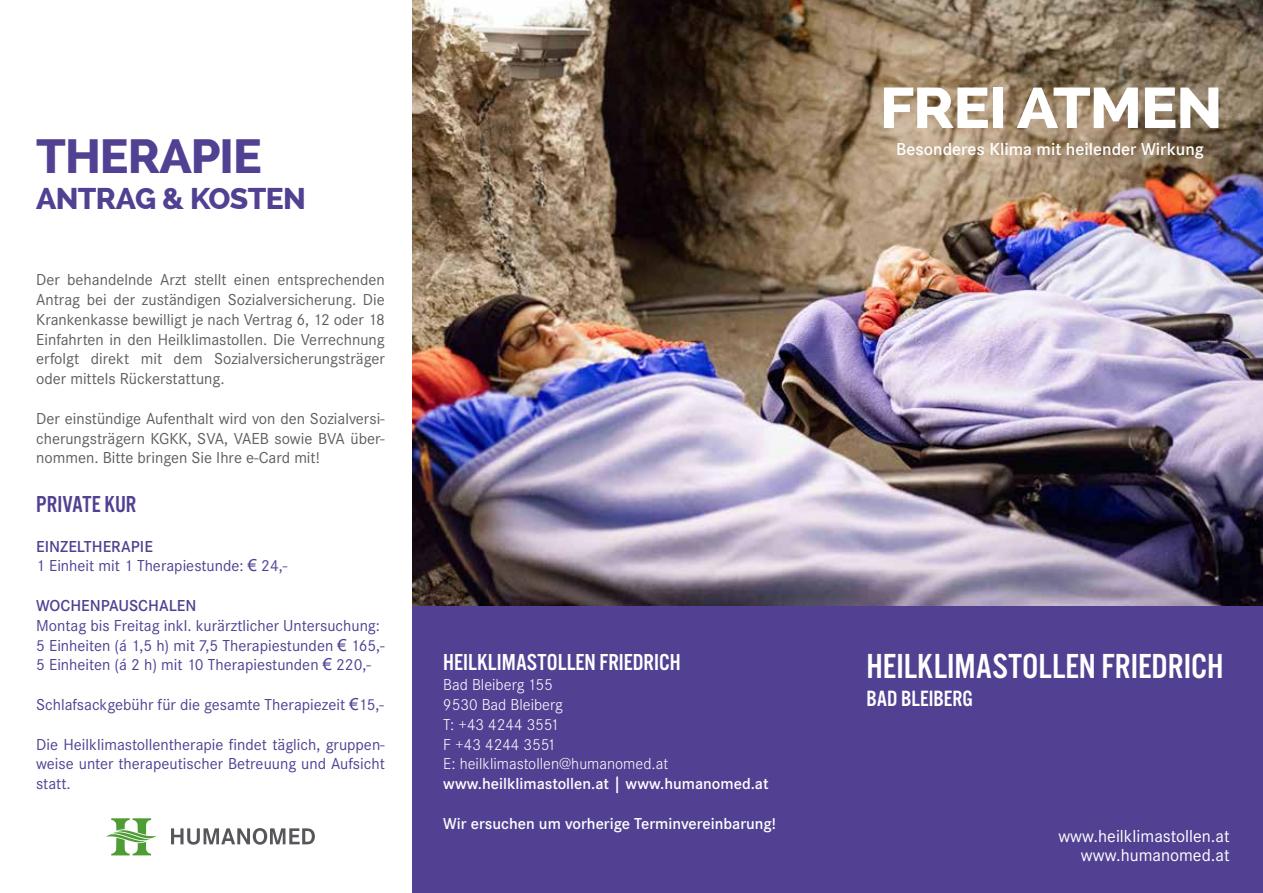
<style>
.page{position:relative;width:1263px;height:893px;background:#fff}
.page>*{position:absolute;margin:0;border:0;box-sizing:border-box;transform-origin:0 0}
.t1{font:800 57px "Raleway";letter-spacing:-.02em;color:#fff;scale:1.07 1}
.t2{font:800 48px "Raleway";letter-spacing:-.02em;color:#524092}
.t3{font:36.15px "Alternate Got No 3 D";color:#fff}
.t4{font:800 30px "Raleway";letter-spacing:-.02em;color:#524092}
.t5{font:24px "Alternate Got No 3 D";color:#fff}
.t6{font:24px "Alternate Got No 3 D";letter-spacing:.005em;color:#524092}
.t7{font:22.95px "Alternate Got No 3 D";color:#fff}
.t8{font:18px/19.5px "Corporate S";color:#fff;text-align:right}
.t9{font:600 18px "Corporate S";color:#fff}
.t10{font:16.5px/19.8px "Corporate S";color:#5f5e5e;text-align:justify}
.t11{font:16.5px/19.8px "Corporate S";color:#524092}
.t12{font:300 16.5px/19.8px "Corporate S";color:#fff}
.t13{font:600 16.5px "Corporate S";color:#fff}
.t14{font:600 16.5px "Corporate S";color:#524092}
.s1{font-weight:600}
.s2{font-family:"Arial"}
</style>
<div class="page">
<div style="left:412px;top:590px;width:851px;height:303px;background:#524092"></div>
<img style="left:412px;top:0;width:851px;height:605px">
<svg style="left:106px;top:818px;width:50px;height:37px"></svg>
<svg style="left:171px;top:828px;width:144px;height:17px"></svg>
<h2 class="t2" style="left:36px;top:129px;width:227px">THERAPIE</h2>
<h3 class="t4" style="left:36px;top:181px;width:271px">ANTRAG &amp; KOSTEN</h3>
<p class="t10" style="left:36px;top:270px;width:350px">Der behandelnde Arzt stellt einen entsprechenden Antrag bei der zuständigen Sozialversicherung. Die Krankenkasse bewilligt je nach Vertrag 6, 12 oder 18<br>Einfahrten in den Heilklimastollen. Die Verrechnung erfolgt direkt mit dem Sozialversicherungsträger oder mittels Rückerstattung.</p>
<p class="t10" style="left:36px;top:409px;width:350px">Der einstündige Aufenthalt wird von den Sozialversi&shy;cherungsträgern KGKK, SVA, VAEB sowie BVA über&shy;nommen. Bitte bringen Sie Ihre e-Card mit!</p>
<h3 class="t6" style="left:36px;top:491px;width:102px">PRIVATE KUR</h3>
<p class="t11" style="left:36px;top:536px;width:253px"><span class="s1">EINZELTHERAPIE<br></span>1 Einheit mit 1 Therapiestunde: <span class="s2">€</span> 24,-</p>
<p class="t14" style="left:36px;top:596px;width:162px">WOCHENPAUSCHALEN</p>
<p class="t11" style="left:36px;top:616px;width:350px">Montag bis Freitag inkl. kurärztlicher Untersuchung:<br>5 Einheiten (á 1,5 h) mit 7,5 Therapiestunden <span class="s2">€</span> 165,-<br>5 Einheiten (á 2 h) mit 10 Therapiestunden <span class="s2">€</span> 220,-</p>
<p class="t11" style="left:36px;top:695px;width:349px">Schlafsackgebühr für die gesamte Therapiezeit <span class="s2">€</span>15,-</p>
<p class="t11" style="left:36px;top:734px;width:350px;text-align:justify">Die Heilklimastollentherapie findet täglich, gruppen&shy;weise unter therapeutischer Betreuung und Aufsicht statt.</p>
<h3 class="t5" style="left:443px;top:650px;width:239px">HEILKLIMASTOLLEN FRIEDRICH</h3>
<p class="t12" style="left:443px;top:675px;width:227px">Bad Bleiberg 155<br>9530 Bad Bleiberg<br>T: +43 4244 3551<br>F +43 4244 3551<br>E: heilklimastollen@humanomed.at</p>
<p class="t13" style="left:443px;top:774px;width:327px">www.heilklimastollen.at | www.humanomed.at</p>
<p class="t13" style="left:443px;top:814px;width:334px">Wir ersuchen um vorherige Terminvereinbarung!</p>
<h1 class="t1" style="left:880px;top:76px;width:322px">FREI ATMEN</h1>
<p class="t9" style="left:896px;top:139px;width:309px">Besonderes Klima mit heilender Wirkung</p>
<h3 class="t3" style="left:866px;top:647px;width:359px">HEILKLIMASTOLLEN FRIEDRICH</h3>
<h3 class="t7" style="left:866px;top:686px;width:108px">BAD BLEIBERG</h3>
<p class="t8" style="left:1058px;top:826px;width:173px">www.heilklimastollen.at www.humanomed.at</p>
</div>
